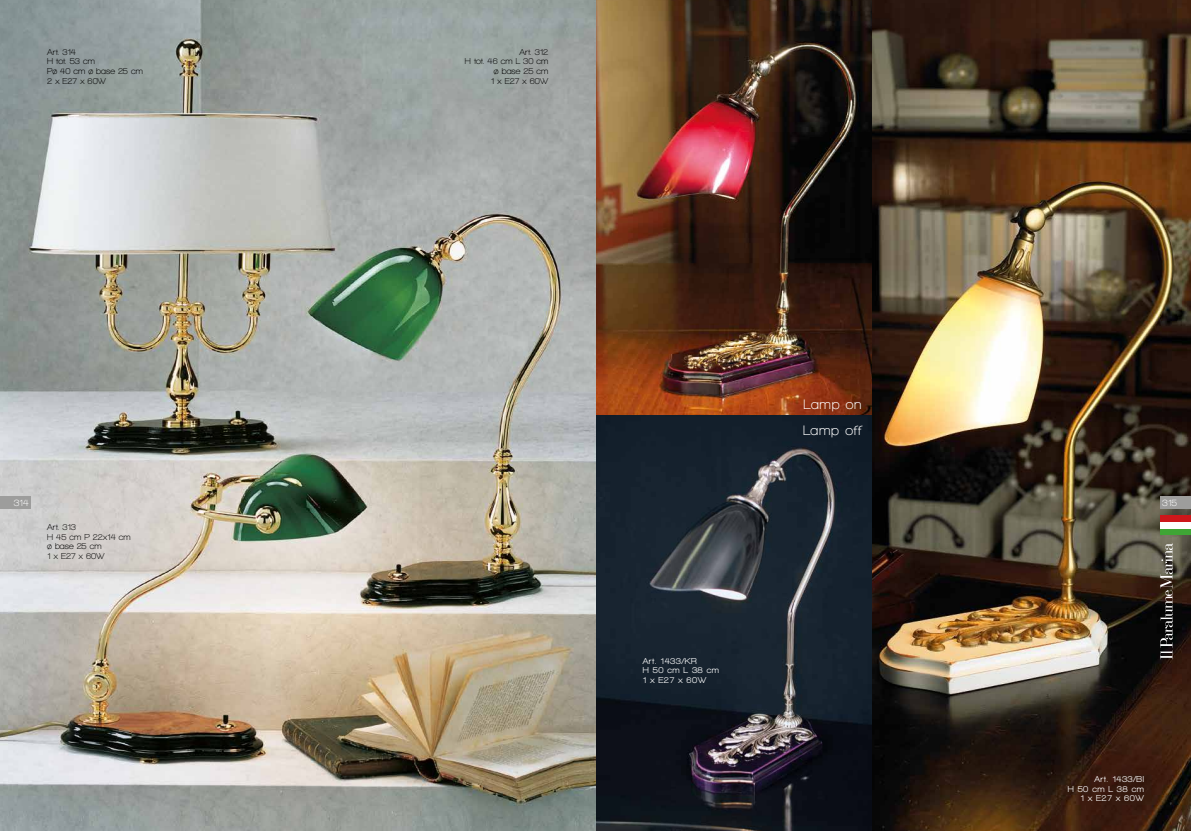
<style>
.page{position:relative;width:1191px;height:831px;background:#fff}
.page>*{position:absolute;margin:0;border:0;box-sizing:border-box;transform-origin:0 0}
.t1{font:700 14px "Walkway";letter-spacing:.04em;color:#fff}
.t2{font:700 9.62px "Walkway";color:#fff}
.t3{font:700 8.75px/9.6px "Walkway";letter-spacing:-.005em;color:#000}
.t4{font:800 8.75px/9.6px "Walkway";letter-spacing:.05em;color:#fff}
</style>
<div class="page">
<img style="left:595px;top:0;width:277px;height:415px">
<img style="left:595px;top:415px;width:277px;height:416px">
<img style="left:872px;top:0;width:319px;height:831px">
<img style="left:0;top:0;width:595px;height:831px">
<svg style="left:1160px;top:543px;width:12px;height:116px"></svg>
<div style="left:1160px;top:515px;width:31px;height:7px;background:#cd171a"></div>
<div style="left:1160px;top:528px;width:31px;height:7px;background:#3fa535"></div>
<div style="left:1160px;top:522px;width:31px;height:6px;background:#fff"></div>
<div style="left:1160px;top:496px;width:31px;height:12px;background:#9d9d9c"></div>
<div style="left:0;top:496px;width:31px;height:12px;background:#9d9d9c"></div>
<p class="t3" style="left:47px;top:47px;width:97px">Art. 314<br>H tot. 53 cm<br>Pø 40 cm ø base 25 cm<br>2 x E27 x 60W</p>
<p class="t3" style="left:465px;top:47px;width:85px;text-align:right">Art. 312<br>H tot. 46 cm L 30 cm ø base 25 cm<br>1 x E27 x 60W</p>
<h1 class="t1" style="left:803px;top:396px;width:59px">Lamp on</h1>
<h1 class="t1" style="left:803px;top:422px;width:60px">Lamp off</h1>
<p class="t2" style="left:14px;top:497px;width:17px">314</p>
<p class="t2" style="left:1162px;top:497px;width:17px">315</p>
<p class="t3" style="left:47px;top:522px;width:85px">Art. 313<br>H 45 cm P 22x14 cm ø base 25 cm<br>1 x E27 x 60W</p>
<p class="t4" style="left:643px;top:656px;width:78px">Art. 1433/KR<br>H 50 cm L 38 cm<br>1 x E27 x 60W</p>
<p class="t4" style="left:1067px;top:774px;width:78px;text-align:right">Art. 1433/BI<br>H 50 cm L 38 cm<br>1 x E27 x 60W</p>
</div>
